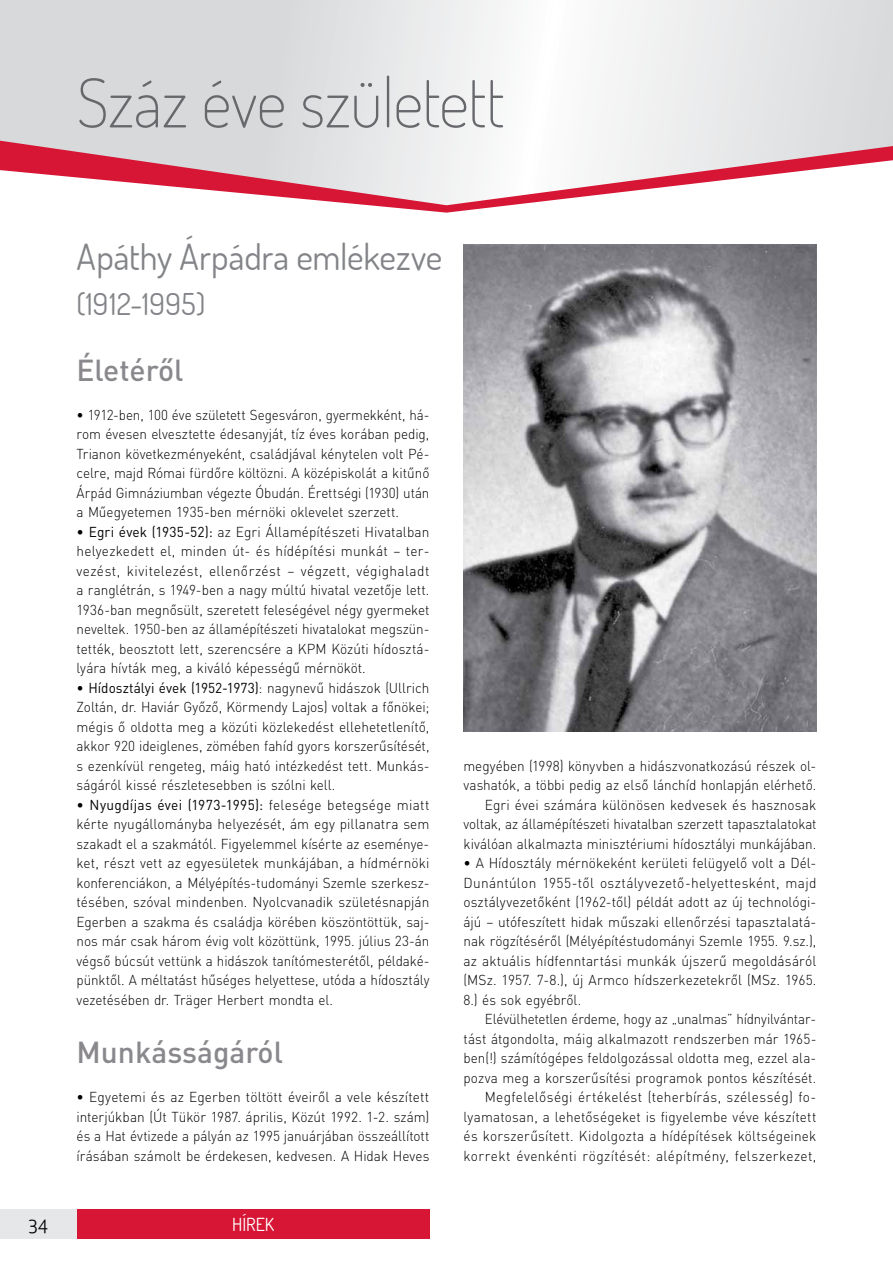
<style>
.page{position:relative;width:893px;height:1263px;background:#fff}
.page>*{position:absolute;margin:0;border:0;box-sizing:border-box;transform-origin:0 0}
.t1{font:200 67.5px "Terminal Dosis";letter-spacing:-.015em;color:#67686b}
.t2{font:36px "Terminal Dosis";letter-spacing:-.005em;color:#828487}
.t3{font:500 30px "DIN Pro";color:#8a888c}
.t4{font:30px "Terminal Dosis";letter-spacing:.015em;color:#828487}
.t5{font:18px "Terminal Dosis";color:#fff}
.t6{font:18px "Apex New";color:#000}
.t7{font:300 14.25px/19.5px "DIN Pro";letter-spacing:.005em;color:#000;text-align:justify;scale:.96 1}
.t8{font:300 14.25px/19.5px "DIN Pro";letter-spacing:.005em;color:#000;text-align:justify;scale:.94 1}
.t9{font:300 14.25px/19.5px "DIN Pro";letter-spacing:.005em;color:#000;text-align:justify;scale:.95 1}
.s1{font-weight:400}
</style>
<div class="page">
<div style="left:77px;top:1209px;width:352px;height:30px;background:#d71635"></div>
<svg style="left:0;top:0;width:893px;height:205px"></svg>
<div style="left:0;top:1209px;width:77px;height:30px;background:#e6e7e8"></div>
<img style="left:463px;top:244px;width:353px;height:488px">
<h1 class="t1" style="left:77px;top:58px;width:429px">Száz éve született</h1>
<h2 class="t2" style="left:77px;top:233px;width:367px">Apáthy Árpádra emlékezve</h2>
<h3 class="t4" style="left:77px;top:284px;width:130px">(1912-1995)</h3>
<h3 class="t3" style="left:77px;top:359px;width:108px">Életéről</h3>
<p class="t8" style="left:77px;top:407px;width:377px">• 1912-ben, 100 éve született Segesváron, gyermekként, há&shy;rom évesen elvesztette édesanyját, tíz éves korában pedig, Trianon következményeként, családjával kénytelen volt Pé&shy;celre, majd Római fürdőre költözni. A középiskolát a kitűnő Árpád Gimnáziumban végezte Óbudán. Érettségi (1930) után a Műegyetemen 1935-ben mérnöki oklevelet szerzett.</p>
<p class="t7" style="left:77px;top:524px;width:369px">• <span class="s1">Egri évek (1935-52):</span> az Egri Államépítészeti Hivatalban helyezkedett el, minden út- és hídépítési munkát – ter&shy;vezést, kivitelezést, ellenőrzést – végzett, végighaladt a ranglétrán, s 1949-ben a nagy múltú hivatal vezetője lett.<br>1936-ban megnősült, szeretett feleségével négy gyermeket neveltek. 1950-ben az államépítészeti hivatalokat megszün&shy;tették, beosztott lett, szerencsére a KPM Közúti hídosztá&shy;lyára hívták meg, a kiváló képességű mérnököt.</p>
<p class="t9" style="left:77px;top:680px;width:373px">• <span class="s1">Hídosztályi évek (1952-1973)</span>: nagynevű hidászok (Ullrich Zoltán, dr. Haviár Győző, Körmendy Lajos) voltak a főnökei; mégis ő oldotta meg a közúti közlekedést ellehetetlenítő, akkor 920 ideiglenes, zömében fahíd gyors korszerűsítését, s ezenkívül rengeteg, máig ható intézkedést tett. Munkás&shy;ságáról kissé részletesebben is szólni kell.</p>
<p class="t7" style="left:77px;top:797px;width:369px">• <span class="s1">Nyugdíjas évei (1973-1995):</span> felesége betegsége miatt kérte nyugállományba helyezését, ám egy pillanatra sem szakadt el a szakmától. Figyelemmel kísérte az eseménye&shy;ket, részt vett az egyesületek munkájában, a hídmérnöki konferenciákon, a Mélyépítés-tudományi Szemle szerkesz&shy;tésében, szóval mindenben. Nyolcvanadik születésnapján Egerben a szakma és családja körében köszöntöttük, saj&shy;nos már csak három évig volt közöttünk, 1995. július 23-án végső búcsút vettünk a hidászok tanítómesterétől, példaké&shy;pünktől. A méltatást hűséges helyettese, utóda a hídosztály vezetésében dr. Träger Herbert mondta el.</p>
<h3 class="t3" style="left:77px;top:1042px;width:208px">Munkásságáról</h3>
<p class="t7" style="left:77px;top:1089px;width:369px">• Egyetemi és az Egerben töltött éveiről a vele készített interjúkban (Út Tükör 1987. április, Közút 1992. 1-2. szám) és a Hat évtizede a pályán az 1995 januárjában összeállított írásában számolt be érdekesen, kedvesen. A Hidak Heves</p>
<p class="t6" style="left:29px;top:1217px;width:21px">34</p>
<p class="t5" style="left:232px;top:1212px;width:44px">HÍREK</p>
<p class="t9" style="left:463px;top:758px;width:373px;text-align:right">megyében (1998) könyvben a hidászvonatkozású részek ol&shy;vashatók, a többi pedig az első lánchíd honlapján elérhető.<br>Egri évei számára különösen kedvesek és hasznosak voltak, az államépítészeti hivatalban szerzett tapasztalatokat kiválóan alkalmazta minisztériumi hídosztályi munkájában.</p>
<p class="t7" style="left:463px;top:855px;width:369px">• A Hídosztály mérnökeként kerületi felügyelő volt a Dél-Dunántúlon 1955-től osztályvezető-helyettesként, majd osztályvezetőként (1962-től) példát adott az új technológi&shy;ájú – utófeszített hidak műszaki ellenőrzési tapasztalatá&shy;nak rögzítéséről (Mélyépítéstudományi Szemle 1955. 9.sz.), az aktuális hídfenntartási munkák újszerű megoldásáról (MSz. 1957. 7-8.), új Armco hídszerkezetekről (MSz. 1965.<br>8.) és sok egyébről.</p>
<p class="t8" style="left:463px;top:1011px;width:377px;text-align:right">Elévülhetetlen érdeme, hogy az „unalmas” hídnyilvántar&shy;tást átgondolta, máig alkalmazott rendszerben már 1965- ben(!) számítógépes feldolgozással oldotta meg, ezzel ala&shy;pozva meg a korszerűsítési programok pontos készítését.<br>Megfelelőségi értékelést (teherbírás, szélesség) fo&shy;lyamatosan, a lehetőségeket is figyelembe véve készített és korszerűsített. Kidolgozta a hídépítések költségeinek korrekt évenkénti rögzítését: alépítmény, felszerkezet,</p>
</div>
